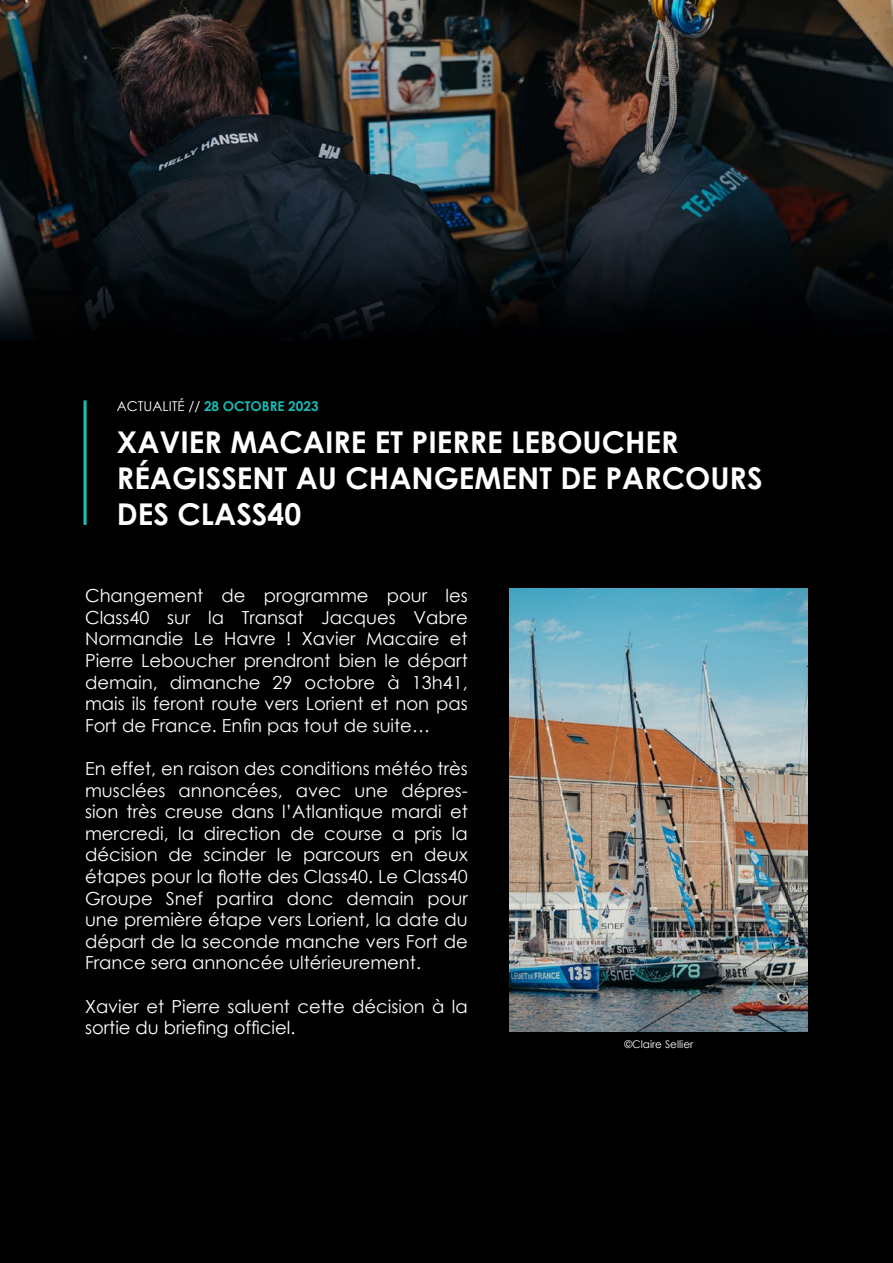
<style>
.page{position:relative;width:893px;height:1263px;background:#000}
.page>*{position:absolute;margin:0;border:0;box-sizing:border-box;transform-origin:0 0}
.t1{font:700 30px/36px "Century Gothic";color:#fff}
.t2{font:18px/21.6px "Century Gothic";color:#fff;text-align:justify}
.t3{font:700 13.5px "Century Gothic";color:#18bbb3}
.t4{font:10.5px "Century Gothic";color:#fff}
.s1{font-weight:400;color:#fff}
</style>
<div class="page">
<img style="left:0;top:0;width:893px;height:340px">
<svg style="left:83px;top:400px;width:4px;height:125px"></svg>
<img style="left:510px;top:589px;width:297px;height:442px">
<p class="t3" style="left:117px;top:395px;width:203px"><span class="s1">ACTUALITÉ //</span> 28 OCTOBRE 2023</p>
<h1 class="t1" style="left:117px;top:423px;width:647px">XAVIER MACAIRE ET PIERRE LEBOUCHER<br>RÉAGISSENT AU CHANGEMENT DE PARCOURS<br>DES CLASS40</h1>
<p class="t2" style="left:85px;top:585px;width:384px">Changement de programme pour les Class40 sur la Transat Jacques Vabre Normandie Le Havre ! Xavier Macaire et Pierre Leboucher prendront bien le départ demain, dimanche 29 octobre à 13h41, mais ils feront route vers Lorient et non pas Fort de France. Enfin pas tout de suite…</p>
<p class="t2" style="left:85px;top:757px;width:384px">En effet, en raison des conditions météo très musclées annoncées, avec une dépres&shy;sion très creuse dans l’Atlantique mardi et mercredi, la direction de course a pris la décision de scinder le parcours en deux étapes pour la flotte des Class40. Le Class40<br>Groupe Snef partira donc demain pour une première étape vers Lorient, la date du départ de la seconde manche vers Fort de France sera annoncée ultérieurement.</p>
<p class="t2" style="left:85px;top:995px;width:384px">Xavier et Pierre saluent cette décision à la sortie du briefing officiel.</p>
<p class="t4" style="left:624px;top:1036px;width:70px">©Claire Sellier</p>
</div>
